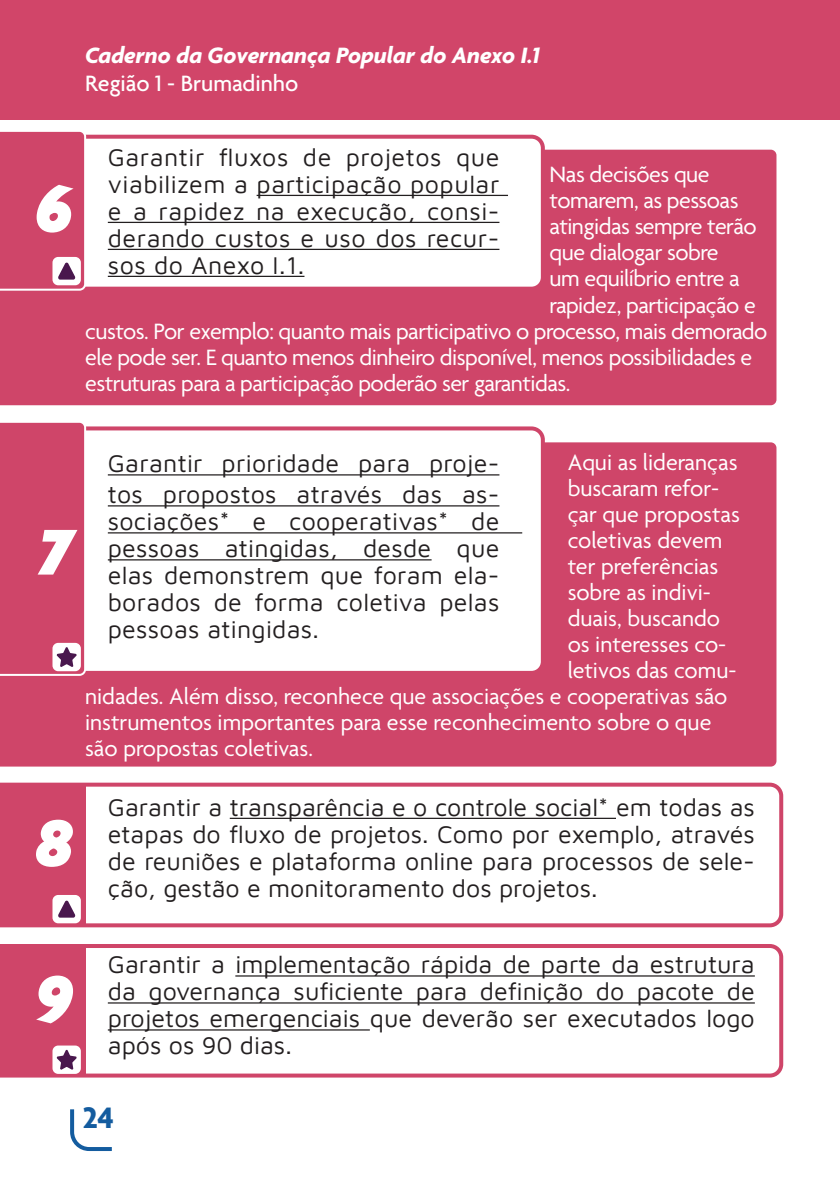
<style>
.page{position:relative;width:840px;height:1191px;background:#fff}
.page>*{position:absolute;margin:0;border:0;box-sizing:border-box;transform-origin:0 0}
.t1{font:italic 900 70px "Agenda";color:#fff}
.t2{font:700 32px "Agenda";color:#145c9f}
.t3{font:25px/27px "Maven Pro";letter-spacing:.01em;color:#231f20;text-align:justify}
.t4{font:24px "Agenda";letter-spacing:-.02em;color:#fff}
.t5{font:24px "Agenda";color:#fff}
.t6{font:italic 700 24px "Agenda";color:#fff}
.t7{font:500 24px "Agenda";color:#fff}
</style>
<div class="page">
<div style="left:0;top:150px;width:776px;height:255px;background:#cf4569"></div>
<div style="left:0;top:442px;width:776px;height:324px;background:#cf4569"></div>
<div style="left:0;top:0;width:839px;height:119px;background:#d14569"></div>
<svg style="left:86px;top:135px;width:458px;height:156px"></svg>
<svg style="left:86px;top:426px;width:458px;height:249px"></svg>
<svg style="left:0;top:782px;width:782px;height:145px"></svg>
<svg style="left:0;top:944px;width:782px;height:133px"></svg>
<svg style="left:70px;top:1109px;width:42px;height:42px"></svg>
<hr style="left:256px;top:195px;width:251px;height:1px;background:#231f20">
<hr style="left:108px;top:222px;width:391px;height:1px;background:#231f20">
<hr style="left:108px;top:249px;width:391px;height:1px;background:#231f20">
<hr style="left:108px;top:276px;width:196px;height:1px;background:#231f20">
<hr style="left:108px;top:474px;width:391px;height:1px;background:#231f20">
<hr style="left:108px;top:505px;width:391px;height:1px;background:#231f20">
<hr style="left:108px;top:532px;width:414px;height:1px;background:#231f20">
<hr style="left:108px;top:559px;width:323px;height:1px;background:#231f20">
<hr style="left:230px;top:817px;width:385px;height:2px;background:#231f20">
<hr style="left:235px;top:975px;width:519px;height:1px;background:#231f20">
<hr style="left:108px;top:1002px;width:646px;height:1px;background:#231f20">
<hr style="left:108px;top:1029px;width:261px;height:1px;background:#231f20">
<svg style="left:0;top:422px;width:86px;height:254px"></svg>
<div style="left:52px;top:1045px;width:29px;height:28px;background:#fff;border-radius:6px"></div>
<svg style="left:56px;top:1049px;width:21px;height:21px"></svg>
<svg style="left:0;top:131px;width:86px;height:160px"></svg>
<div style="left:52px;top:895px;width:29px;height:28px;background:#fff;border-radius:6px"></div>
<svg style="left:58px;top:900px;width:18px;height:17px"></svg>
<p class="t6" style="left:85px;top:42px;width:455px">Caderno da Governança Popular do Anexo I.1</p>
<p class="t7" style="left:85px;top:70px;width:215px">Região 1 - Brumadinho</p>
<h1 class="t1" style="left:35px;top:171px;width:39px">6</h1>
<p class="t3" style="left:108px;top:142px;width:393px">Garantir fluxos de projetos que viabilizem a participação popular e a rapidez na execução, consi&shy;derando custos e uso dos recur&shy;sos do Anexo I.1.</p>
<p class="t4" style="left:549px;top:162px;width:161px">Nas decisões que</p>
<p class="t4" style="left:549px;top:188px;width:190px">tomarem, as pessoas</p>
<p class="t4" style="left:549px;top:214px;width:208px">atingidas sempre terão</p>
<p class="t4" style="left:549px;top:240px;width:170px">que dialogar sobre</p>
<p class="t4" style="left:549px;top:266px;width:191px">um equilíbrio entre a</p>
<p class="t4" style="left:549px;top:292px;width:208px">rapidez, participação e</p>
<p class="t4" style="left:85px;top:318px;width:683px">custos. Por exemplo: quanto mais participativo o processo, mais demorado</p>
<p class="t4" style="left:85px;top:344px;width:668px">ele pode ser. E quanto menos dinheiro disponível, menos possibilidades e</p>
<p class="t4" style="left:85px;top:370px;width:486px">estruturas para a participação poderão ser garantidas.</p>
<h1 class="t1" style="left:39px;top:514px;width:35px">7</h1>
<p class="t5" style="left:567px;top:450px;width:171px">Aqui as lideranças</p>
<p class="t5" style="left:567px;top:476px;width:153px">buscaram refor-</p>
<p class="t5" style="left:567px;top:502px;width:174px">çar que propostas</p>
<p class="t5" style="left:567px;top:528px;width:156px">coletivas devem</p>
<p class="t5" style="left:567px;top:554px;width:152px">ter preferências</p>
<p class="t5" style="left:567px;top:580px;width:145px">sobre as indivi-</p>
<p class="t5" style="left:567px;top:606px;width:154px">duais, buscando</p>
<p class="t4" style="left:567px;top:632px;width:160px">os interesses co-</p>
<p class="t5" style="left:567px;top:658px;width:170px">letivos das comu-</p>
<p class="t5" style="left:85px;top:684px;width:643px">nidades. Além disso, reconhece que associações e cooperativas são</p>
<p class="t5" style="left:85px;top:710px;width:627px">instrumentos importantes para esse reconhecimento sobre o que</p>
<p class="t5" style="left:85px;top:736px;width:229px">são propostas coletivas.</p>
<p class="t3" style="left:108px;top:447px;width:393px;line-height:31px">Garantir prioridade para proje&shy;tos propostos através das as-</p>
<p class="t3" style="left:108px;top:506px;width:393px">sociações* e cooperativas* de pessoas atingidas, desde que elas demonstrem que foram ela&shy;borados de forma coletiva pelas pessoas atingidas.</p>
<h1 class="t1" style="left:34px;top:805px;width:40px">8</h1>
<p class="t3" style="left:108px;top:792px;width:648px">Garantir a transparência e o controle social* em todas as etapas do fluxo de projetos. Como por exemplo, através de reuniões e plataforma online para processos de sele&shy;ção, gestão e monitoramento dos projetos.</p>
<h1 class="t1" style="left:35px;top:961px;width:39px">9</h1>
<p class="t3" style="left:108px;top:949px;width:648px">Garantir a implementação rápida de parte da estrutura da governança suficiente para definição do pacote de projetos emergenciais que deverão ser executados logo após os 90 dias.</p>
<p class="t2" style="left:83px;top:1100px;width:33px">24</p>
</div>
